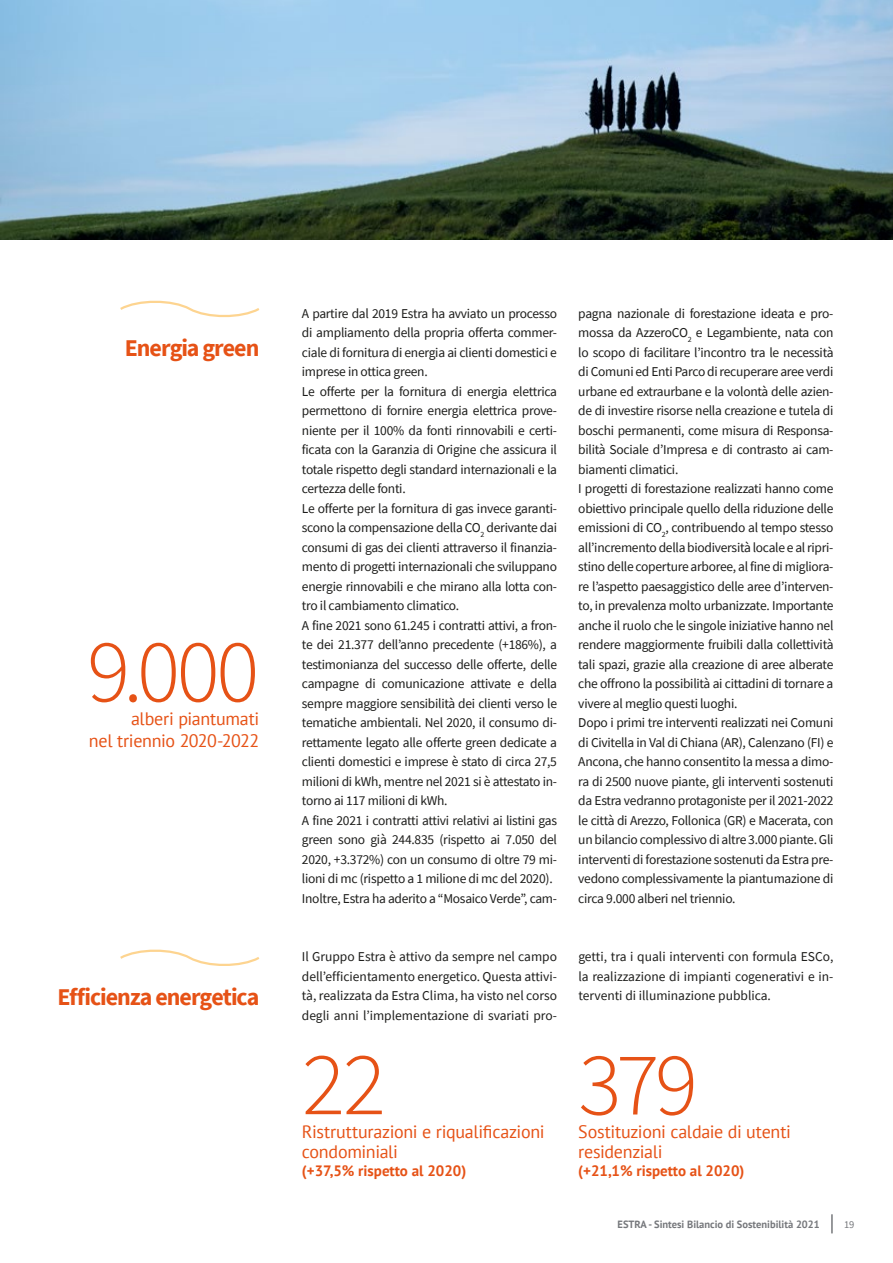
<style>
.page{position:relative;width:893px;height:1263px;background:#fff}
.page>*{position:absolute;margin:0;border:0;box-sizing:border-box;transform-origin:0 0}
.t1{font:300 90px "Source Sans Pro";letter-spacing:-.04em;color:#e65216}
.t2{font:700 24px "Source Sans Pro";letter-spacing:-.04em;color:#e65216}
.t3{font:18px/21.6px "PT Sans";letter-spacing:-.015em;color:#e65216}
.t4{font:700 15px "PT Sans";color:#e65216}
.t5{font:13.5px/19.5px "Source Sans Pro";letter-spacing:-.02em;color:#1d1d1b}
.t6{font:700 10.5px "PT Sans";color:#76787c}
.t7{font:10.5px "Source Sans Pro";color:#76787c}
</style>
<div class="page">
<svg style="left:831px;top:1214px;width:2px;height:19px"></svg>
<svg style="left:120px;top:300px;width:140px;height:18px"></svg>
<svg style="left:120px;top:949px;width:140px;height:17px"></svg>
<img style="left:0;top:0;width:893px;height:240px">
<h2 class="t2" style="left:125px;top:332px;width:136px">Energia green</h2>
<h1 class="t1" style="left:87px;top:616px;width:174px">9.000</h1>
<h3 class="t3" style="left:89px;top:707px;width:172px;text-align:right">alberi piantumati<br>nel triennio 2020-2022</h3>
<h2 class="t2" style="left:57px;top:981px;width:204px">Efficienza energetica</h2>
<p class="t5" style="left:302px;top:303px;width:257px">A partire dal 2019 Estra ha avviato un processo di ampliamento della propria offerta commer&shy;ciale di fornitura di energia ai clienti domestici e imprese in ottica green.<br>Le offerte per la fornitura di energia elettrica permettono di fornire energia elettrica prove&shy;niente per il 100% da fonti rinnovabili e certi&shy;ficata con la Garanzia di Origine che assicura il totale rispetto degli standard internazionali e la certezza delle fonti.<br>Le offerte per la fornitura di gas invece garanti&shy;scono la compensazione della CO<sub>2</sub> derivante dai consumi di gas dei clienti attraverso il finanzia&shy;mento di progetti internazionali che sviluppano energie rinnovabili e che mirano alla lotta con&shy;tro il cambiamento climatico.<br>A fine 2021 sono 61.245 i contratti attivi, a fron&shy;te dei 21.377 dell’anno precedente (+186%), a testimonianza del successo delle offerte, delle campagne di comunicazione attivate e della sempre maggiore sensibilità dei clienti verso le tematiche ambientali. Nel 2020, il consumo di&shy;rettamente legato alle offerte green dedicate a clienti domestici e imprese è stato di circa 27,5 milioni di kWh, mentre nel 2021 si è attestato in&shy;torno ai 117 milioni di kWh.<br>A fine 2021 i contratti attivi relativi ai listini gas green sono già 244.835 (rispetto ai 7.050 del 2020, +3.372%) con un consumo di oltre 79 mi&shy;lioni di mc (rispetto a 1 milione di mc del 2020).<br>Inoltre, Estra ha aderito a “Mosaico Verde”, cam-</p>
<p class="t5" style="left:578px;top:303px;width:257px">pagna nazionale di forestazione ideata e pro&shy;mossa da AzzeroCO<sub>2</sub> e Legambiente, nata con lo scopo di facilitare l’incontro tra le necessità di Comuni ed Enti Parco di recuperare aree verdi urbane ed extraurbane e la volontà delle azien&shy;de di investire risorse nella creazione e tutela di boschi permanenti, come misura di Responsa&shy;bilità Sociale d’Impresa e di contrasto ai cam&shy;biamenti climatici.<br>I progetti di forestazione realizzati hanno come obiettivo principale quello della riduzione delle emissioni di CO<sub>2</sub>, contribuendo al tempo stesso all’incremento della biodiversità locale e al ripri&shy;stino delle coperture arboree, al fine di migliora&shy;re l’aspetto paesaggistico delle aree d’interven&shy;to, in prevalenza molto urbanizzate. Importante anche il ruolo che le singole iniziative hanno nel rendere maggiormente fruibili dalla collettività tali spazi, grazie alla creazione di aree alberate che offrono la possibilità ai cittadini di tornare a vivere al meglio questi luoghi.<br>Dopo i primi tre interventi realizzati nei Comuni di Civitella in Val di Chiana (AR), Calenzano (FI) e Ancona, che hanno consentito la messa a dimo&shy;ra di 2500 nuove piante, gli interventi sostenuti da Estra vedranno protagoniste per il 2021-2022 le città di Arezzo, Follonica (GR) e Macerata, con un bilancio complessivo di altre 3.000 piante. Gli interventi di forestazione sostenuti da Estra pre&shy;vedono complessivamente la piantumazione di circa 9.000 alberi nel triennio.</p>
<p class="t5" style="left:302px;top:947px;width:257px;text-align:justify">Il Gruppo Estra è attivo da sempre nel campo dell’efficientamento energetico. Questa attivi&shy;tà, realizzata da Estra Clima, ha visto nel corso degli anni l’implementazione di svariati pro-</p>
<p class="t5" style="left:578px;top:947px;width:257px;text-align:justify">getti, tra i quali interventi con formula ESCo, la realizzazione di impianti cogenerativi e in&shy;terventi di illuminazione pubblica.</p>
<h1 class="t1" style="left:302px;top:1029px;width:86px">22</h1>
<h3 class="t3" style="left:302px;top:1121px;width:244px;line-height:19.8px">Ristrutturazioni e riqualificazioni condominiali</h3>
<p class="t4" style="left:302px;top:1160px;width:166px">(+37,5% rispetto al 2020)</p>
<h1 class="t1" style="left:578px;top:1029px;width:121px">379</h1>
<h3 class="t3" style="left:578px;top:1122px;width:214px;line-height:19.5px">Sostituzioni caldaie di utenti residenziali</h3>
<p class="t4" style="left:578px;top:1160px;width:168px">(+21,1% rispetto al 2020)</p>
<p class="t6" style="left:617px;top:1217px;width:204px">ESTRA - Sintesi Bilancio di Sostenibilità 2021</p>
<p class="t7" style="left:844px;top:1218px;width:12px">19</p>
</div>
